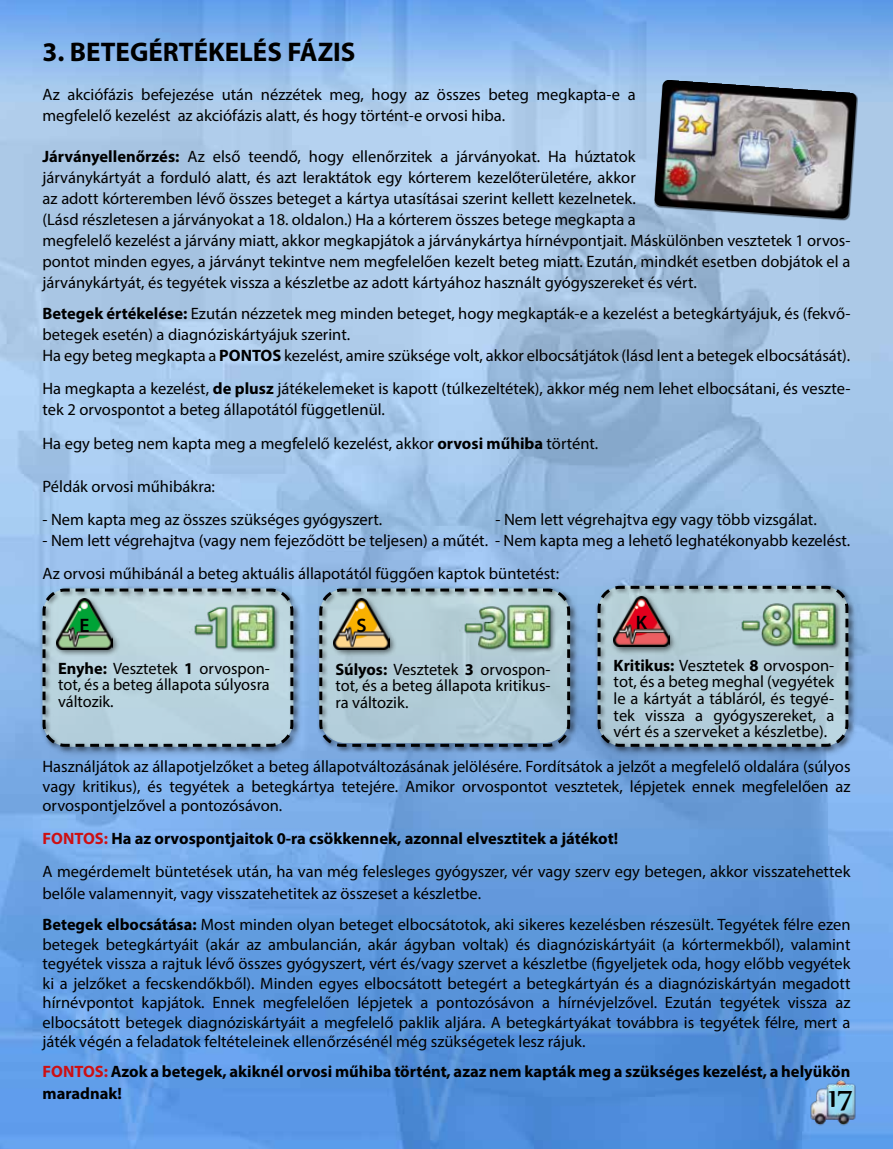
<style>
.page{position:relative;width:893px;height:1149px;background:#fff}
.page>*{position:absolute;margin:0;border:0;box-sizing:border-box;transform-origin:0 0}
.t1{font:33px "Nyala";color:#000;scale:1.1 1}
.t2{font:700 27px "Myriad Pro";color:#000}
.t3{font:600 19.5px "Myriad Pro";color:#000}
.t4{font:16.5px/21px "Myriad Pro";color:#000;text-align:justify}
.t5{font:700 16.5px/21px "Myriad Pro";color:#000}
.s1{font-weight:700}
.s2{font-weight:700;color:#cd1013}
.s3{color:#cd1013}
</style>
<div class="page">
<img style="left:0;top:0;width:893px;height:1148px">
<img style="left:0;top:510px;width:149px;height:638px">
<img style="left:654px;top:80px;width:203px;height:139px">
<div style="left:38px;top:584px;width:267px;height:173px;background:#000;opacity:.55"></div>
<div style="left:40px;top:585px;width:260px;height:168px;background:#000;opacity:.55"></div>
<svg style="left:41px;top:587px;width:254px;height:161px;background:#adc6d2"></svg>
<div style="left:53px;top:595px;width:67px;height:62px;background:#000;opacity:.55"></div>
<img style="left:56px;top:598px;width:56px;height:51px">
<div style="left:230px;top:603px;width:51px;height:50px;background:#000;opacity:.55"></div>
<img style="left:229px;top:601px;width:48px;height:49px">
<img style="left:205px;top:602px;width:26px;height:50px">
<img style="left:189px;top:619px;width:25px;height:19px">
<div style="left:315px;top:584px;width:266px;height:170px;background:#000;opacity:.55"></div>
<div style="left:317px;top:585px;width:260px;height:168px;background:#000;opacity:.55"></div>
<svg style="left:318px;top:587px;width:254px;height:161px;background:#a4beca"></svg>
<div style="left:331px;top:595px;width:67px;height:62px;background:#000;opacity:.55"></div>
<img style="left:334px;top:598px;width:56px;height:51px">
<div style="left:506px;top:603px;width:51px;height:50px;background:#000;opacity:.55"></div>
<img style="left:505px;top:601px;width:48px;height:49px">
<img style="left:478px;top:602px;width:30px;height:50px">
<img style="left:459px;top:617px;width:25px;height:20px">
<div style="left:593px;top:581px;width:267px;height:176px;background:#000;opacity:.55"></div>
<div style="left:595px;top:583px;width:260px;height:170px;background:#000;opacity:.55"></div>
<svg style="left:596px;top:584px;width:254px;height:164px;background:#a6bfca"></svg>
<div style="left:610px;top:593px;width:67px;height:61px;background:#000;opacity:.55"></div>
<img style="left:614px;top:596px;width:56px;height:50px">
<div style="left:791px;top:600px;width:51px;height:51px;background:#000;opacity:.55"></div>
<img style="left:792px;top:599px;width:46px;height:48px">
<img style="left:762px;top:599px;width:30px;height:50px">
<img style="left:736px;top:614px;width:26px;height:20px">
<img style="left:790px;top:1060px;width:85px;height:85px">
<h2 class="t2" style="left:43px;top:34px;width:314px">3. BETEGÉRTÉKELÉS FÁZIS</h2>
<p class="t4" style="left:43px;top:83px;width:595px">Az akciófázis befejezése után nézzétek meg, hogy az összes beteg megkapta-e a megfelelő kezelést az akciófázis alatt, és hogy történt-e orvosi hiba.</p>
<p class="t4" style="left:43px;top:146px;width:595px"><span class="s1">Járványellenőrzés:</span> Az első teendő, hogy ellenőrzitek a járványokat. Ha húztatok járványkártyát a forduló alatt, és azt leraktátok egy kórterem kezelőterületére, akkor az adott kórteremben lévő összes beteget a kártya utasításai szerint kellett kezelnetek. (Lásd részletesen a járványokat a 18. oldalon.) Ha a kórterem összes betege megkapta a</p>
<p class="t4" style="left:43px;top:229px;width:809px">megfelelő kezelést a járvány miatt, akkor megkapjátok a járványkártya hírnévpontjait. Máskülönben vesztetek 1 orvos&shy;pontot minden egyes, a járványt tekintve nem megfelelően kezelt beteg miatt. Ezután, mindkét esetben dobjátok el a járványkártyát, és tegyétek vissza a készletbe az adott kártyához használt gyógyszereket és vért.</p>
<p class="t4" style="left:43px;top:303px;width:809px;text-align:left"><span class="s1">Betegek értékelése:</span> Ezután nézzetek meg minden beteget, hogy megkapták-e a kezelést a betegkártyájuk, és (fekvő&shy;betegek esetén) a diagnóziskártyájuk szerint.<br>Ha egy beteg megkapta a <span class="s1">PONTOS</span> kezelést, amire szüksége volt, akkor elbocsátjátok (lásd lent a betegek elbocsátását).</p>
<p class="t4" style="left:43px;top:378px;width:809px">Ha megkapta a kezelést, <span class="s1">de plusz</span> játékelemeket is kapott (túlkezeltétek), akkor még nem lehet elbocsátani, és veszte&shy;tek 2 orvospontot a beteg állapotától függetlenül.</p>
<p class="t4" style="left:43px;top:432px;width:557px">Ha egy beteg nem kapta meg a megfelelő kezelést, akkor <span class="s1">orvosi műhiba</span> történt.</p>
<p class="t4" style="left:43px;top:475px;width:174px">Példák orvosi műhibákra:</p>
<p class="t4" style="left:43px;top:508px;width:341px">- Nem kapta meg az összes szükséges gyógyszert.</p>
<p class="t4" style="left:496px;top:508px;width:323px">- Nem lett végrehajtva egy vagy több vizsgálat.</p>
<p class="t4" style="left:43px;top:523px;width:809px;line-height:33px">- Nem lett végrehajtva (vagy nem fejeződött be teljesen) a műtét. - Nem kapta meg a lehető leghatékonyabb kezelést.<br>Az orvosi műhibánál a beteg aktuális állapotától függően kaptok büntetést:</p>
<p class="t3" style="left:79px;top:613px;width:12px">E</p>
<p class="t4" style="left:58px;top:659px;width:213px;line-height:16.5px"><span class="s1">Enyhe:</span> Vesztetek <span class="s1">1</span> orvospon&shy;tot, és a beteg állapota súlyosra változik.</p>
<p class="t3" style="left:636px;top:610px;width:13px">K</p>
<p class="t3" style="left:356px;top:613px;width:12px">S</p>
<p class="t4" style="left:335px;top:660px;width:217px;line-height:16.5px"><span class="s1">Súlyos:</span> Vesztetek <span class="s1">3</span> orvospon&shy;tot, és a beteg állapota kritikus&shy;ra változik.</p>
<p class="t4" style="left:614px;top:656px;width:222px;line-height:16.5px"><span class="s1">Kritikus:</span> Vesztetek <span class="s1">8</span> orvospon&shy;tot, és a beteg meghal (vegyétek le a kártyát a tábláról, és tegyé&shy;tek vissza a gyógyszereket, a vért és a szerveket a készletbe).</p>
<p class="t4" style="left:43px;top:756px;width:809px;line-height:19.5px">Használjátok az állapotjelzőket a beteg állapotváltozásának jelölésére. Fordítsátok a jelzőt a megfelelő oldalára (súlyos vagy kritikus), és tegyétek a betegkártya tetejére. Amikor orvospontot vesztetek, lépjetek ennek megfelelően az orvospontjelzővel a pontozósávon.</p>
<p class="t4" style="left:43px;top:821px;width:809px;line-height:33px"><span class="s2">FONTOS:</span> <span class="s1">Ha az orvospontjaitok 0-ra csökkennek, azonnal elvesztitek a játékot!<br></span>A megérdemelt büntetések után, ha van még felesleges gyógyszer, vér vagy szerv egy betegen, akkor visszatehettek</p>
<p class="t4" style="left:43px;top:877px;width:809px;line-height:31.5px">belőle valamennyit, vagy visszatehetitek az összeset a készletbe.<br><span class="s1">Betegek elbocsátása:</span> Most minden olyan beteget elbocsátotok, aki sikeres kezelésben részesült. Tegyétek félre ezen</p>
<p class="t4" style="left:43px;top:934px;width:809px;line-height:19.5px">betegek betegkártyáit (akár az ambulancián, akár ágyban voltak) és diagnóziskártyáit (a kórtermekből), valamint tegyétek vissza a rajtuk lévő összes gyógyszert, vért és/vagy szervet a készletbe (figyeljetek oda, hogy előbb vegyétek ki a jelzőket a fecskendőkből). Minden egyes elbocsátott betegért a betegkártyán és a diagnóziskártyán megadott hírnévpontot kapjátok. Ennek megfelelően lépjetek a pontozósávon a hírnévjelzővel. Ezután tegyétek vissza az elbocsátott betegek diagnóziskártyáit a megfelelő paklik aljára. A betegkártyákat továbbra is tegyétek félre, mert a játék végén a feladatok feltételeinek ellenőrzésénél még szükségetek lesz rájuk.</p>
<p class="t5" style="left:43px;top:1060px;width:809px"><span class="s3">FONTOS:</span> Azok a betegek, akiknél orvosi műhiba történt, azaz nem kapták meg a szükséges kezelést, a helyükön maradnak!</p>
<h1 class="t1" style="left:828px;top:1076px;width:24px">17</h1>
</div>
